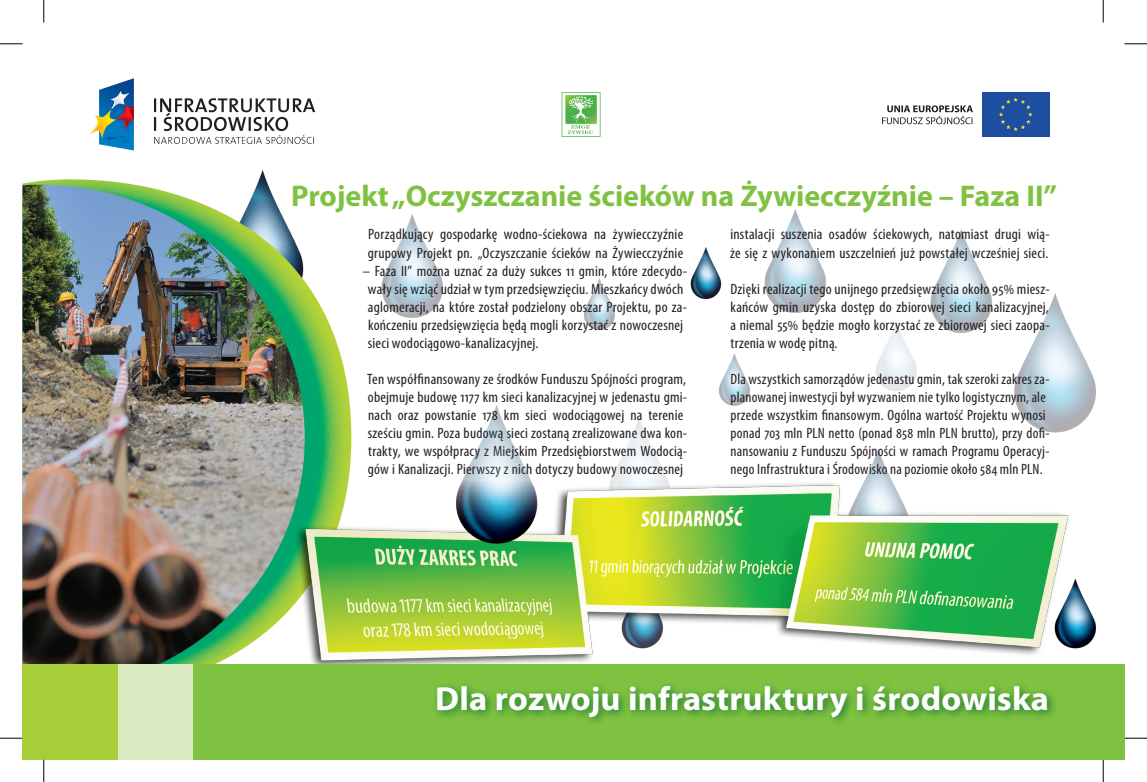
<style>
.page{position:relative;width:1147px;height:782px;background:#fff}
.page>*{position:absolute;margin:0;border:0;box-sizing:border-box;transform-origin:0 0}
.t1{font:700 33.45px "Myriad Pro";letter-spacing:.005em;color:#fff}
.t2{font:700 30px "Myriad Pro";color:#7fc241}
.t3{font:condensed 15px/18px "Myriad Pro";letter-spacing:.015em;color:#231f20}
</style>
<div class="page">
<img style="left:1094px;top:619px;width:2px;height:18px">
<svg style="left:90px;top:78px;width:44px;height:71px"></svg>
<div style="left:982px;top:92px;width:66px;height:45px;background:#1e4ea0"></div>
<svg style="left:561px;top:92px;width:39px;height:1px"></svg>
<img style="left:22px;top:185px;width:102px;height:478px">
<div style="left:22px;top:663px;width:96px;height:96px;background:#a6ce39"></div>
<div style="left:118px;top:663px;width:75px;height:96px;background:#daeac1"></div>
<img style="left:124px;top:93px;width:970px;height:571px">
<div style="left:193px;top:663px;width:931px;height:96px;background:#7fc241"></div>
<div style="left:432px;top:679px;width:692px;height:76px;background:#00652e;opacity:.75"></div>
<svg style="left:0;top:44px;width:22px;height:1px"></svg>
<svg style="left:1124px;top:44px;width:22px;height:1px"></svg>
<svg style="left:0;top:737px;width:22px;height:1px"></svg>
<svg style="left:1124px;top:737px;width:22px;height:1px"></svg>
<svg style="left:44px;top:0;width:1px;height:23px"></svg>
<svg style="left:44px;top:759px;width:1px;height:22px"></svg>
<svg style="left:1102px;top:0;width:1px;height:23px"></svg>
<svg style="left:1102px;top:759px;width:1px;height:22px"></svg>
<h2 class="t2" style="left:291px;top:176px;width:767px">Projekt „Oczyszczanie ścieków na Żywiecczyźnie – Faza II”</h2>
<p class="t3" style="left:368px;top:225px;width:317px">Porządkujący gospodarkę wodno-ściekowa na żywiecczyźnie grupowy Projekt pn. „Oczyszczanie ścieków na Żywiecczyźnie</p>
<p class="t3" style="left:368px;top:261px;width:321px;text-indent:-5px">– Faza II” można uznać za duży sukces 11 gmin, które zdecydo&shy;wały się wziąć udział w tym przedsięwzięciu. Mieszkańcy dwóch aglomeracji, na które został podzielony obszar Projektu, po za&shy;kończeniu przedsięwzięcia będą mogli korzystać z nowoczesnej sieci wodociągowo-kanalizacyjnej.</p>
<p class="t3" style="left:367px;top:369px;width:321px">Ten współfinansowany ze środków Funduszu Spójności program, obejmuje budowę 1177 km sieci kanalizacyjnej w jedenastu gmi&shy;nach oraz powstanie 178 km sieci wodociągowej na terenie sześciu gmin. Poza budową sieci zostaną zrealizowane dwa kon&shy;trakty, we współpracy z Miejskim Przedsiębiorstwem Wodocią&shy;gów i Kanalizacji. Pierwszy z nich dotyczy budowy nowoczesnej</p>
<p class="t3" style="left:730px;top:225px;width:321px">instalacji suszenia osadów ściekowych, natomiast drugi wią&shy;że się z wykonaniem uszczelnień już powstałej wcześniej sieci.</p>
<p class="t3" style="left:730px;top:279px;width:321px;text-align:justify">Dzięki realizacji tego unijnego przedsięwzięcia około 95% miesz&shy;kańców gmin uzyska dostęp do zbiorowej sieci kanalizacyjnej, a niemal 55% będzie mogło korzystać ze zbiorowej sieci zaopa&shy;trzenia w wodę pitną.</p>
<p class="t3" style="left:730px;top:369px;width:320px">Dla wszystkich samorządów jedenastu gmin, tak szeroki zakres za&shy;planowanej inwestycji był wyzwaniem nie tylko logistycznym, ale przede wszystkim finansowym. Ogólna wartość Projektu wynosi ponad 703 mln PLN netto (ponad 858 mln PLN brutto), przy dofi&shy;nansowaniu z Funduszu Spójności w ramach Programu Operacyj&shy;nego Infrastruktura i Środowisko na poziomie około 584 mln PLN.</p>
<h1 class="t1" style="left:435px;top:676px;width:615px">Dla rozwoju infrastruktury i środowiska</h1>
</div>
